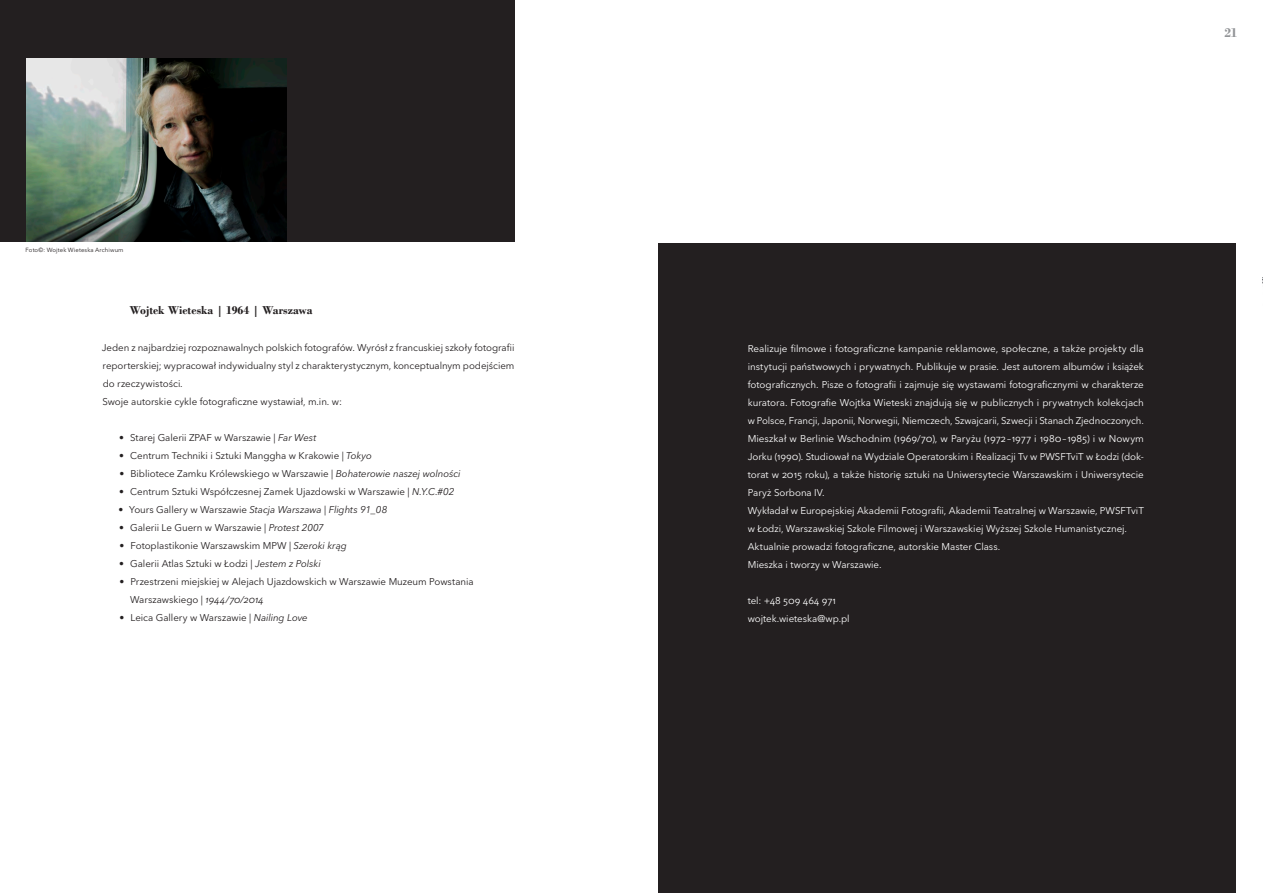
<style>
.page{position:relative;width:1263px;height:893px;background:#fff}
.page>*{position:absolute;margin:0;border:0;box-sizing:border-box;transform-origin:0 0}
.t1{font:700 13.5px "Bodoni";color:#939598}
.t2{font:700 12px "Bodoni";color:#231f20}
.t3{font:9.75px/18px "Avenir Next LT Pro";letter-spacing:-.005em;color:#fff}
.t4{font:9.75px/18px "Avenir Next LT Pro";letter-spacing:-.005em;color:#231f20}
.t5{font:italic 9.75px "Avenir Next LT Pro";letter-spacing:-.01em;color:#231f20}
.t6{font:6px "Avenir Next LT Pro";letter-spacing:.015em;color:#231f20}
.s1{font-style:italic}
.s2{font-style:normal}
</style>
<div class="page">
<svg style="left:0;top:0;width:515px;height:242px;background:#343533"></svg>
<div style="left:658px;top:243px;width:578px;height:650px;background:#231f20"></div>
<p class="t6" style="left:26px;top:246px;width:100px">Foto©: Wojtek Wieteska Archiwum</p>
<p class="t2" style="left:130px;top:303px;width:185px">Wojtek Wieteska | 1964 | Warszawa</p>
<p class="t4" style="left:102px;top:339px;width:414px">Jeden z najbardziej rozpoznawalnych polskich fotografów. Wyrósł z francuskiej szkoły fotografii reporterskiej; wypracował indywidualny styl z charakterystycznym, konceptualnym podejściem do rzeczywistości.<br>Swoje autorskie cykle fotograficzne wystawiał, m.in. w:</p>
<p class="t4" style="left:119px;top:429px;width:199px">• Starej Galerii ZPAF w Warszawie <span class="s1">| Far West</span></p>
<p class="t4" style="left:119px;top:447px;width:254px">• Centrum Techniki i Sztuki Manggha w Krakowie | <span class="s1">Tokyo</span></p>
<p class="t4" style="left:119px;top:465px;width:343px">• Bibliotece Zamku Królewskiego w Warszawie | <span class="s1">Bohaterowie naszej wolności</span></p>
<p class="t4" style="left:119px;top:483px;width:337px">• Centrum Sztuki Współczesnej Zamek Ujazdowski w Warszawie | <span class="s1">N.Y.C.#02</span></p>
<p class="t5" style="left:118px;top:504px;width:270px"><span class="s2">• Yours Gallery w Warszawie</span> Stacja Warszawa <span class="s2">|</span> Flights 91_08</p>
<p class="t4" style="left:119px;top:519px;width:206px">• Galerii Le Guern w Warszawie | <span class="s1">Protest 2007</span></p>
<p class="t4" style="left:119px;top:537px;width:229px">• Fotoplastikonie Warszawskim MPW | <span class="s1">Szeroki krąg</span></p>
<p class="t4" style="left:119px;top:555px;width:203px">• Galerii Atlas Sztuki w Łodzi | <span class="s1">Jestem z Polski</span></p>
<p class="t4" style="left:130px;top:573px;width:345px;text-indent:-11px">• Przestrzeni miejskiej w Alejach Ujazdowskich w Warszawie Muzeum Powstania<br>Warszawskiego | <span class="s1">1944/70/2014</span></p>
<p class="t4" style="left:119px;top:609px;width:190px">• Leica Gallery w Warszawie | <span class="s1">Nailing Love</span></p>
<p class="t1" style="left:1224px;top:24px;width:14px">21</p>
<p class="t3" style="left:748px;top:339px;width:398px">Realizuje filmowe i fotograficzne kampanie reklamowe, społeczne, a także projekty dla instytucji państwowych i prywatnych. Publikuje w prasie. Jest autorem albumów i książek fotograficznych. Pisze o fotografii i zajmuje się wystawami fotograficznymi w charakterze kuratora. Fotografie Wojtka Wieteski znajdują się w publicznych i prywatnych kolekcjach w Polsce, Francji, Japonii, Norwegii, Niemczech, Szwajcarii, Szwecji i Stanach Zjednoczonych.<br>Mieszkał w Berlinie Wschodnim (1969/70), w Paryżu (1972–1977 i 1980–1985) i w Nowym Jorku (1990). Studiował na Wydziale Operatorskim i Realizacji Tv w PWSFTviT w Łodzi (dok&shy;torat w 2015 roku), a także historię sztuki na Uniwersytecie Warszawskim i Uniwersytecie Paryż Sorbona IV.<br>Wykładał w Europejskiej Akademii Fotografii, Akademii Teatralnej w Warszawie, PWSFTviT w Łodzi, Warszawskiej Szkole Filmowej i Warszawskiej Wyższej Szkole Humanistycznej.<br>Aktualnie prowadzi fotograficzne, autorskie Master Class.<br>Mieszka i tworzy w Warszawie.</p>
<p class="t3" style="left:748px;top:591px;width:104px">tel: +48 509 464 971 wojtek.wieteska@wp.pl</p>
</div>
